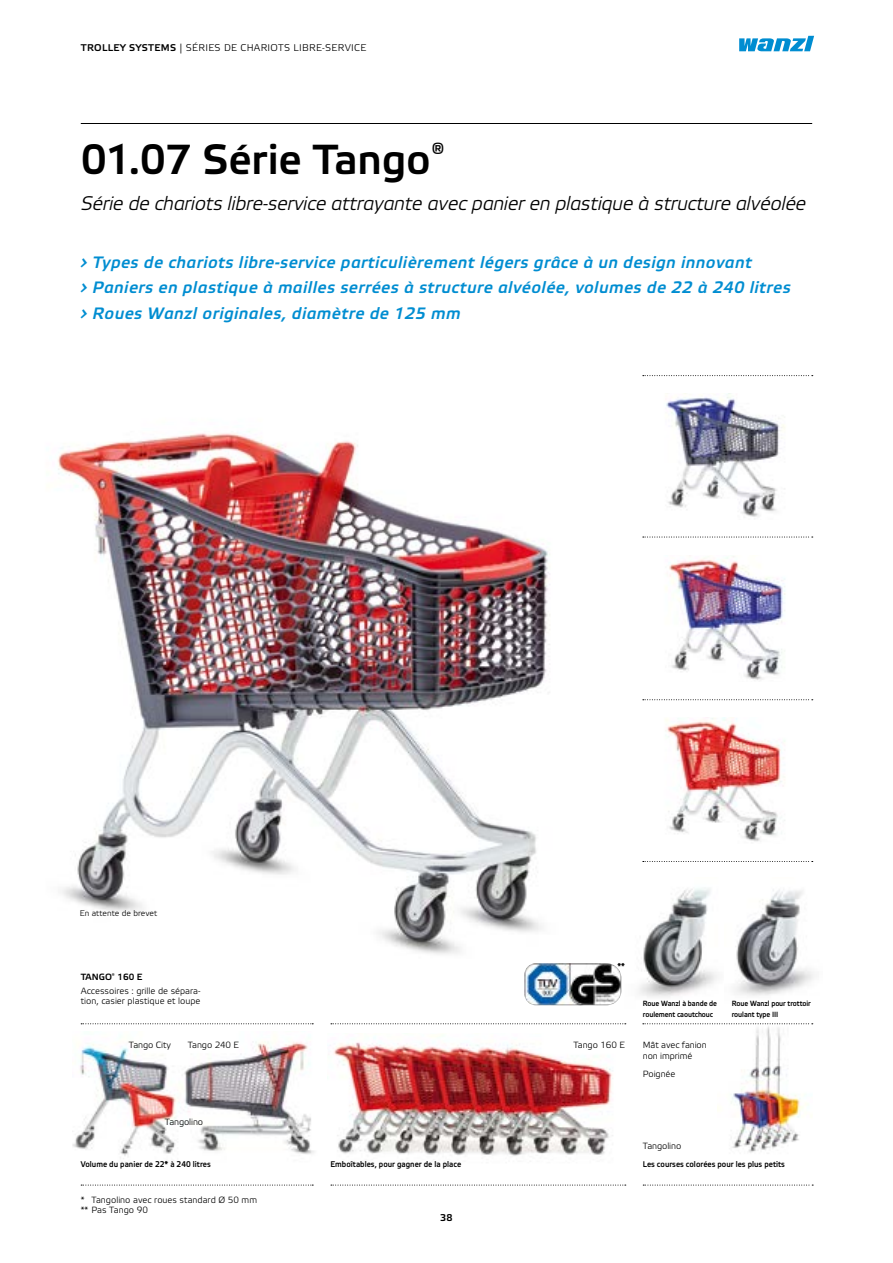
<style>
.page{position:relative;width:893px;height:1263px;background:#fff}
.page>*{position:absolute;margin:0;border:0;box-sizing:border-box;transform-origin:0 0}
.t1{font:500 42px "Wanzl Etelka";letter-spacing:-.005em;color:#000}
.t2{font:italic 300 19.5px "Wanzl Etelka";letter-spacing:-.02em;color:#000}
.t3{font:italic 500 16.5px/25.5px "Wanzl Etelka";letter-spacing:.025em;color:#008dd1}
.t4{font:300 9.75px "Wanzl Etelka";letter-spacing:.03em;color:#000}
.t5{font:500 9.75px "Wanzl Etelka";color:#000}
.t6{font:300 9px/10.8px "Wanzl Etelka";color:#000}
.t7{font:500 8.25px "Wanzl Etelka";color:#000;scale:.92 1}
.t8{font:300 8.25px "Wanzl Etelka";color:#000}
.t9{font:500 7.5px/10.8px "Wanzl Etelka";letter-spacing:-.01em;color:#000;scale:.92 1}
.s1{font-weight:500}
</style>
<div class="page">
<img style="left:334px;top:1036px;width:279px;height:120px">
<img style="left:72px;top:1041px;width:242px;height:117px">
<img style="left:58px;top:431px;width:564px;height:564px">
<img style="left:717px;top:1024px;width:95px;height:129px">
<img style="left:666px;top:393px;width:119px;height:124px">
<img style="left:666px;top:556px;width:119px;height:124px">
<img style="left:665px;top:717px;width:120px;height:125px">
<img style="left:639px;top:888px;width:78px;height:109px">
<img style="left:735px;top:890px;width:79px;height:106px">
<svg style="left:739px;top:36px;width:75px;height:15px"></svg>
<hr style="left:81px;top:123px;width:731px;height:1px;background:#000">
<svg style="left:81px;top:1023px;width:232px;height:1px"></svg>
<svg style="left:331px;top:1023px;width:295px;height:1px"></svg>
<svg style="left:81px;top:1185px;width:232px;height:1px"></svg>
<svg style="left:331px;top:1185px;width:295px;height:1px"></svg>
<svg style="left:643px;top:1185px;width:170px;height:1px"></svg>
<svg style="left:643px;top:1023px;width:170px;height:1px"></svg>
<svg style="left:643px;top:861px;width:170px;height:1px"></svg>
<svg style="left:643px;top:699px;width:170px;height:1px"></svg>
<svg style="left:643px;top:537px;width:170px;height:1px"></svg>
<svg style="left:643px;top:375px;width:170px;height:1px"></svg>
<img style="left:524px;top:963px;width:84px;height:41px">
<p class="t4" style="left:81px;top:42px;width:287px"><span class="s1">TROLLEY SYSTEMS</span> | SÉRIES DE CHARIOTS LIBRE-SERVICE</p>
<h1 class="t1" style="left:81px;top:135px;width:366px">01.07 Série Tango<sup>®</sup></h1>
<p class="t2" style="left:81px;top:192px;width:727px">Série de chariots libre-service attrayante avec panier en plastique à structure alvéolée</p>
<p class="t3" style="left:81px;top:250px;width:711px">› Types de chariots libre-service particulièrement légers grâce à un design innovant<br>› Paniers en plastique à mailles serrées à structure alvéolée, volumes de 22 à 240 litres › Roues Wanzl originales, diamètre de 125 mm</p>
<p class="t8" style="left:80px;top:908px;width:79px">En attente de brevet</p>
<p class="t6" style="left:81px;top:970px;width:121px;line-height:13.8px"><span class="s1">TANGO</span><sup>®</sup> <span class="s1">160 E<br></span>Accessoires : grille de sépara-</p>
<p class="t6" style="left:81px;top:996px;width:121px">tion, casier plastique et loupe</p>
<p class="t7" style="left:617px;top:961px;width:10px">**</p>
<p class="t6" style="left:129px;top:1040px;width:44px">Tango City</p>
<p class="t6" style="left:188px;top:1040px;width:53px">Tango 240 E</p>
<p class="t6" style="left:573px;top:1040px;width:53px">Tango 160 E</p>
<p class="t6" style="left:165px;top:1116px;width:40px">Tangolino</p>
<p class="t9" style="left:643px;top:998px;width:82px">Roue Wanzl à bande de roulement caoutchouc</p>
<p class="t9" style="left:732px;top:998px;width:87px">Roue Wanzl pour trottoir roulant type III</p>
<p class="t6" style="left:643px;top:1040px;width:65px">Mât avec fanion non imprimé</p>
<p class="t6" style="left:643px;top:1069px;width:34px">Poignée</p>
<p class="t6" style="left:643px;top:1141px;width:40px">Tangolino</p>
<p class="t7" style="left:81px;top:1159px;width:143px">Volume du panier de 22* à 240 litres</p>
<p class="t7" style="left:331px;top:1159px;width:144px">Emboîtables, pour gagner de la place</p>
<p class="t7" style="left:643px;top:1159px;width:156px">Les courses colorées pour les plus petits</p>
<p class="t6" style="left:81px;top:1194px;width:178px">* Tangolino avec roues standard Ø 50 mm ** Pas Tango 90</p>
<p class="t5" style="left:440px;top:1212px;width:14px">38</p>
</div>
